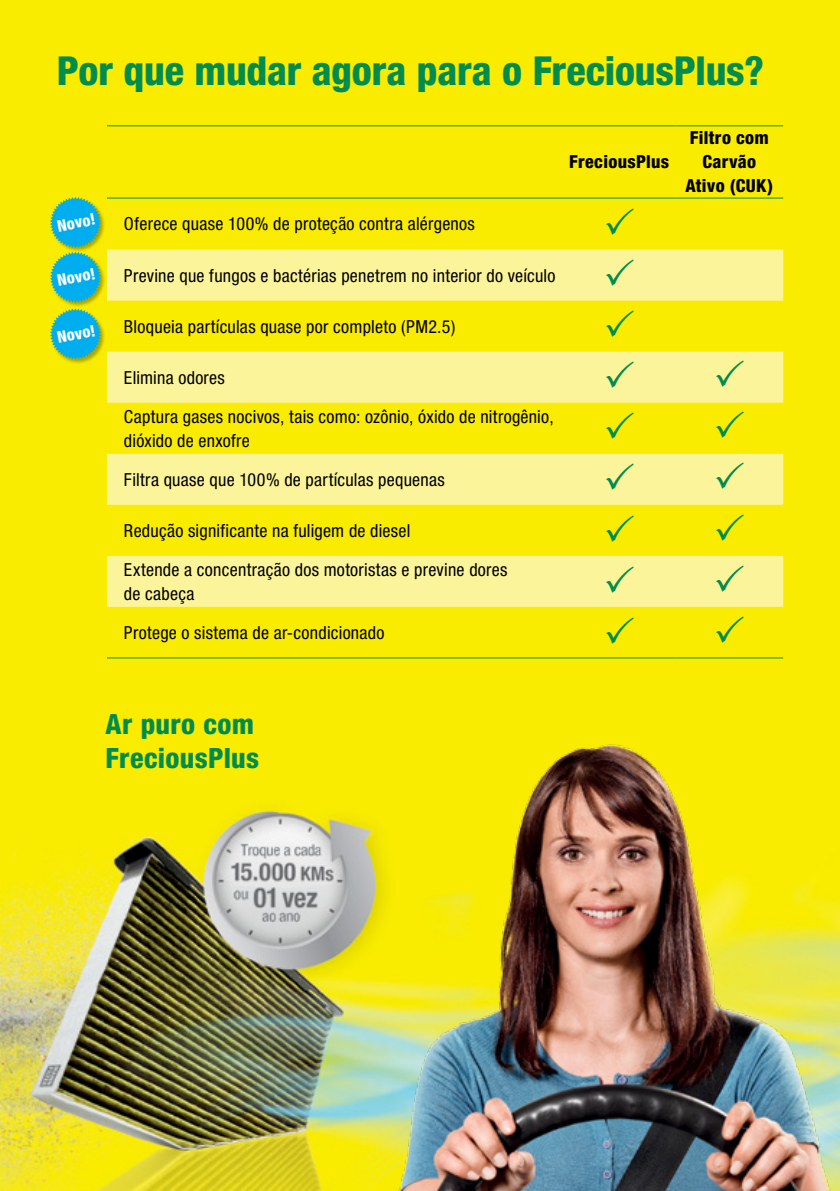
<style>
.page{position:relative;width:840px;height:1191px;background:#fff}
.page>*{position:absolute;margin:0;border:0;box-sizing:border-box;transform-origin:0 0}
.t1{font:800 condensed 40px "Helvetica Neue LTW1 G";letter-spacing:-.005em;color:#008c4f}
.t2{font:800 condensed 28px/33.6px "Helvetica Neue LTW1 G";letter-spacing:.01em;color:#008c4f}
.t3{font:condensed 18px/39px "Helvetica Neue LTW1 G";letter-spacing:.015em;color:#000}
.t4{font:800 condensed 18px/24px "Helvetica Neue LTW1 G";letter-spacing:.02em;color:#000;text-align:center}
.t5{font:800 condensed 16px "Helvetica Neue LTW1 G";color:#fff}
</style>
<div class="page">
<img style="left:0;top:7px;width:839px;height:1184px">
<img style="left:387px;top:740px;width:452px;height:451px">
<svg style="left:107px;top:250px;width:675px;height:357px;background:#faf057"></svg>
<hr style="left:107px;top:125px;width:455px;height:1px;background:#008c4f">
<hr style="left:107px;top:197px;width:455px;height:1px;background:#008c4f">
<hr style="left:562px;top:125px;width:113px;height:1px;background:#008c4f">
<hr style="left:675px;top:125px;width:107px;height:1px;background:#008c4f">
<hr style="left:562px;top:197px;width:113px;height:1px;background:#008c4f">
<hr style="left:675px;top:197px;width:107px;height:1px;background:#008c4f">
<hr style="left:107px;top:657px;width:455px;height:1px;background:#008c4f">
<hr style="left:562px;top:657px;width:113px;height:1px;background:#008c4f">
<hr style="left:675px;top:657px;width:107px;height:1px;background:#008c4f">
<div style="left:51px;top:197px;width:55px;height:56px;background:#000;opacity:.3"></div>
<div style="left:51px;top:252px;width:55px;height:56px;background:#000;opacity:.3"></div>
<div style="left:51px;top:308px;width:55px;height:56px;background:#000;opacity:.3"></div>
<svg style="left:50px;top:197px;width:51px;height:162px;background:#4bbca1"></svg>
<svg style="left:605px;top:208px;width:28px;height:27px"></svg>
<svg style="left:605px;top:259px;width:28px;height:27px"></svg>
<svg style="left:605px;top:310px;width:28px;height:27px"></svg>
<svg style="left:605px;top:361px;width:28px;height:27px"></svg>
<svg style="left:715px;top:360px;width:28px;height:27px"></svg>
<svg style="left:605px;top:412px;width:28px;height:27px"></svg>
<svg style="left:715px;top:411px;width:28px;height:27px"></svg>
<svg style="left:605px;top:463px;width:28px;height:27px"></svg>
<svg style="left:715px;top:462px;width:28px;height:27px"></svg>
<svg style="left:605px;top:514px;width:28px;height:27px"></svg>
<svg style="left:715px;top:513px;width:28px;height:27px"></svg>
<svg style="left:605px;top:565px;width:28px;height:27px"></svg>
<svg style="left:715px;top:564px;width:28px;height:27px"></svg>
<svg style="left:605px;top:616px;width:28px;height:27px"></svg>
<svg style="left:715px;top:615px;width:28px;height:27px"></svg>
<h1 class="t1" style="left:57px;top:47px;width:708px">Por que mudar agora para o FreciousPlus?</h1>
<p class="t5" style="left:55px;top:216px;width:40px;rotate:-11deg">Novo!</p>
<p class="t5" style="left:55px;top:271px;width:40px;rotate:-11deg">Novo!</p>
<p class="t5" style="left:55px;top:328px;width:40px;rotate:-11deg">Novo!</p>
<p class="t4" style="left:568px;top:150px;width:102px">FreciousPlus</p>
<p class="t3" style="left:124px;top:205px;width:352px">Oferece quase 100% de proteção contra alérgenos</p>
<p class="t3" style="left:124px;top:256px;width:433px">Previne que fungos e bactérias penetrem no interior do veículo</p>
<p class="t3" style="left:124px;top:307px;width:333px">Bloqueia partículas quase por completo (PM2.5)</p>
<p class="t3" style="left:124px;top:358px;width:431px">Elimina odores<br>Captura gases nocivos, tais como: ozônio, óxido de nitrogênio,</p>
<p class="t3" style="left:124px;top:421px;width:322px">dióxido de enxofre<br>Filtra quase que 100% de partículas pequenas</p>
<p class="t3" style="left:124px;top:511px;width:385px">Redução significante na fuligem de diesel<br>Extende a concentração dos motoristas e previne dores</p>
<p class="t3" style="left:124px;top:574px;width:262px">de cabeça<br>Protege o sistema de ar-condicionado</p>
<p class="t4" style="left:685px;top:126px;width:89px">Filtro com<br>Carvão<br>Ativo (CUK)</p>
<h2 class="t2" style="left:105px;top:707px;width:155px">Ar puro com<br>FreciousPlus</h2>
</div>
